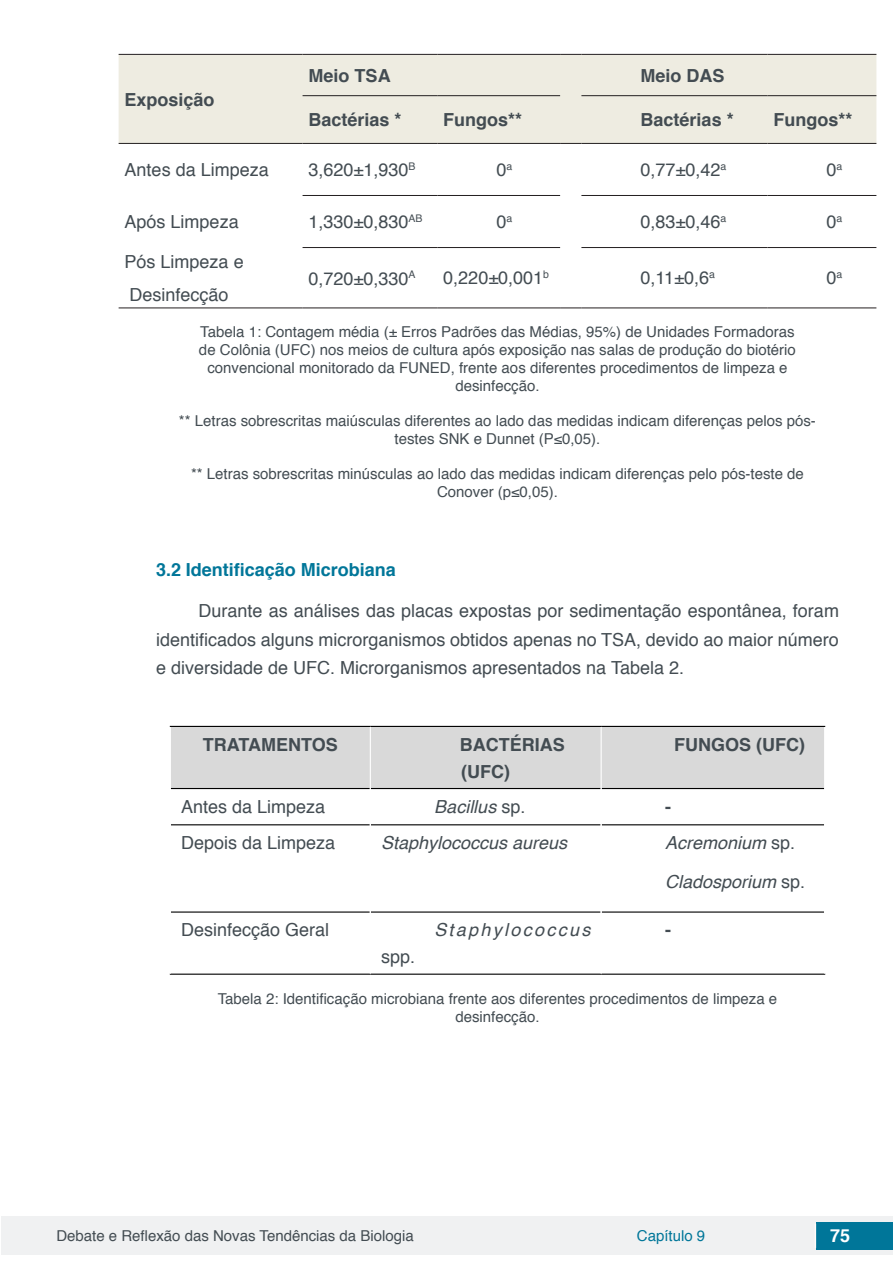
<style>
.page{position:relative;width:893px;height:1263px;background:#fff}
.page>*{position:absolute;margin:0;border:0;box-sizing:border-box;transform-origin:0 0}
.t1{font:18px/28.5px "Helvetica";color:#434c52}
.t2{font:700 18px/27px "Helvetica";color:#434c52}
.t3{font:italic 18px/39px "Helvetica";color:#434c52}
.t4{font:700 18px "Helvetica";color:#007699}
.t5{font:italic 18px "Helvetica";letter-spacing:.13em;color:#434c52}
.t6{font:700 18px "Helvetica";color:#fff}
.t7{font:15px/18px "Helvetica";color:#434c52;text-align:center}
.t8{font:15px "Helvetica";color:#007699}
.s1{font-style:normal}
</style>
<div class="page">
<div style="left:1px;top:1216px;width:891px;height:38px;background:#f0f1f2"></div>
<div style="left:816px;top:1222px;width:77px;height:27px;background:#007699"></div>
<svg style="left:815px;top:1224px;width:1px;height:24px"></svg>
<div style="left:119px;top:55px;width:757px;height:88px;background:#eeece1"></div>
<hr style="left:119px;top:54px;width:184px;height:1px;background:#231f20">
<hr style="left:303px;top:54px;width:134px;height:1px;background:#231f20">
<hr style="left:437px;top:54px;width:123px;height:1px;background:#231f20">
<svg style="left:560px;top:54px;width:21px;height:1px"></svg>
<hr style="left:581px;top:54px;width:186px;height:1px;background:#231f20">
<hr style="left:767px;top:54px;width:109px;height:1px;background:#231f20">
<hr style="left:437px;top:95px;width:123px;height:1px;background:#231f20">
<hr style="left:767px;top:95px;width:109px;height:1px;background:#231f20">
<hr style="left:119px;top:308px;width:184px;height:1px;background:#231f20">
<hr style="left:303px;top:308px;width:134px;height:1px;background:#231f20">
<hr style="left:437px;top:308px;width:123px;height:1px;background:#231f20">
<svg style="left:560px;top:308px;width:21px;height:1px"></svg>
<hr style="left:581px;top:308px;width:186px;height:1px;background:#231f20">
<hr style="left:767px;top:308px;width:109px;height:1px;background:#231f20">
<hr style="left:303px;top:95px;width:134px;height:1px;background:#231f20">
<hr style="left:581px;top:95px;width:186px;height:1px;background:#231f20">
<hr style="left:119px;top:143px;width:184px;height:1px;background:#231f20">
<hr style="left:303px;top:143px;width:134px;height:1px;background:#231f20">
<hr style="left:437px;top:143px;width:123px;height:1px;background:#231f20">
<svg style="left:560px;top:143px;width:21px;height:1px"></svg>
<hr style="left:581px;top:143px;width:186px;height:1px;background:#231f20">
<hr style="left:767px;top:143px;width:109px;height:1px;background:#231f20">
<hr style="left:303px;top:195px;width:134px;height:1px;background:#231f20">
<hr style="left:437px;top:195px;width:123px;height:1px;background:#231f20">
<hr style="left:581px;top:195px;width:186px;height:1px;background:#231f20">
<hr style="left:767px;top:195px;width:109px;height:1px;background:#231f20">
<hr style="left:303px;top:247px;width:134px;height:1px;background:#231f20">
<hr style="left:437px;top:247px;width:123px;height:1px;background:#231f20">
<hr style="left:581px;top:247px;width:186px;height:1px;background:#231f20">
<hr style="left:767px;top:247px;width:109px;height:1px;background:#231f20">
<div style="left:171px;top:727px;width:653px;height:61px;background:#d9d9d9"></div>
<hr style="left:170px;top:726px;width:200px;height:1px;background:#000">
<hr style="left:370px;top:726px;width:231px;height:1px;background:#000">
<hr style="left:601px;top:726px;width:224px;height:1px;background:#000">
<hr style="left:171px;top:788px;width:199px;height:1px;background:#000">
<hr style="left:371px;top:788px;width:230px;height:1px;background:#000">
<hr style="left:602px;top:788px;width:222px;height:1px;background:#000">
<hr style="left:171px;top:824px;width:199px;height:1px;background:#000">
<hr style="left:371px;top:824px;width:230px;height:1px;background:#000">
<hr style="left:602px;top:824px;width:222px;height:1px;background:#000">
<hr style="left:171px;top:911px;width:199px;height:2px;background:#000">
<hr style="left:371px;top:911px;width:230px;height:2px;background:#000">
<hr style="left:602px;top:911px;width:222px;height:2px;background:#000">
<hr style="left:170px;top:973px;width:200px;height:2px;background:#000">
<hr style="left:370px;top:973px;width:231px;height:2px;background:#000">
<hr style="left:601px;top:973px;width:224px;height:2px;background:#000">
<hr style="left:370px;top:727px;width:1px;height:61px;background:#fff">
<hr style="left:601px;top:727px;width:1px;height:61px;background:#fff">
<p class="t2" style="left:125px;top:86px;width:92px">Exposição</p>
<p class="t2" style="left:309px;top:62px;width:84px">Meio TSA</p>
<p class="t2" style="left:641px;top:62px;width:86px">Meio DAS</p>
<p class="t2" style="left:309px;top:107px;width:95px">Bactérias *</p>
<p class="t2" style="left:443px;top:107px;width:81px">Fungos**</p>
<p class="t2" style="left:641px;top:107px;width:95px">Bactérias *</p>
<p class="t2" style="left:773px;top:107px;width:81px">Fungos**</p>
<p class="t1" style="left:125px;top:156px;width:146px">Antes da Limpeza</p>
<p class="t1" style="left:309px;top:156px;width:108px">3,620±1,930<sup>B</sup></p>
<p class="t1" style="left:496px;top:156px;width:17px">0<sup>a</sup></p>
<p class="t1" style="left:641px;top:156px;width:87px">0,77±0,42<sup>a</sup></p>
<p class="t1" style="left:827px;top:156px;width:17px">0<sup>a</sup></p>
<p class="t1" style="left:125px;top:208px;width:116px">Após Limpeza</p>
<p class="t1" style="left:309px;top:208px;width:115px">1,330±0,830<sup>AB</sup></p>
<p class="t1" style="left:496px;top:208px;width:17px">0<sup>a</sup></p>
<p class="t1" style="left:641px;top:208px;width:87px">0,83±0,46<sup>a</sup></p>
<p class="t1" style="left:827px;top:208px;width:17px">0<sup>a</sup></p>
<p class="t1" style="left:125px;top:245px;width:121px;line-height:33.6px">Pós Limpeza e<br>Desinfecção</p>
<p class="t1" style="left:309px;top:264px;width:108px">0,720±0,330<sup>A</sup></p>
<p class="t1" style="left:443px;top:264px;width:107px">0,220±0,001<sup>b</sup></p>
<p class="t1" style="left:641px;top:264px;width:76px">0,11±0,6<sup>a</sup></p>
<p class="t1" style="left:827px;top:264px;width:17px">0<sup>a</sup></p>
<p class="t7" style="left:199px;top:323px;width:598px">Tabela 1: Contagem média (± Erros Padrões das Médias, 95%) de Unidades Formadoras de Colônia (UFC) nos meios de cultura após exposição nas salas de produção do biotério convencional monitorado da FUNED, frente aos diferentes procedimentos de limpeza e desinfecção.</p>
<p class="t7" style="left:179px;top:412px;width:638px">** Letras sobrescritas maiúsculas diferentes ao lado das medidas indicam diferenças pelos pós&shy;testes SNK e Dunnet (P≤0,05).</p>
<p class="t7" style="left:191px;top:465px;width:614px">** Letras sobrescritas minúsculas ao lado das medidas indicam diferenças pelo pós-teste de<br>Conover (p≤0,05).</p>
<p class="t4" style="left:156px;top:555px;width:241px">3.2 Identificação Microbiana</p>
<p class="t1" style="left:156px;top:597px;width:684px;text-align:justify;text-indent:43px">Durante as análises das placas expostas por sedimentação espontânea, foram identificados alguns microrganismos obtidos apenas no TSA, devido ao maior número e diversidade de UFC. Microrganismos apresentados na Tabela 2.</p>
<p class="t2" style="left:203px;top:731px;width:137px">TRATAMENTOS</p>
<p class="t2" style="left:460px;top:731px;width:106px">BACTÉRIAS (UFC)</p>
<p class="t2" style="left:674px;top:731px;width:132px">FUNGOS (UFC)</p>
<p class="t1" style="left:181px;top:793px;width:146px">Antes da Limpeza</p>
<p class="t3" style="left:434px;top:787px;width:93px">Bacillus <span class="s1">sp.</span></p>
<p class="t2" style="left:665px;top:793px;width:7px">-</p>
<p class="t1" style="left:181px;top:829px;width:156px">Depois da Limpeza</p>
<p class="t3" style="left:381px;top:824px;width:188px">Staphylococcus aureus</p>
<p class="t3" style="left:665px;top:824px;width:142px">Acremonium <span class="s1">sp.<br></span>Cladosporium <span class="s1">sp.</span></p>
<p class="t1" style="left:181px;top:916px;width:150px">Desinfecção Geral</p>
<p class="t5" style="left:434px;top:916px;width:158px">Staphylococcus</p>
<p class="t1" style="left:381px;top:943px;width:36px">spp.</p>
<p class="t2" style="left:665px;top:917px;width:7px">-</p>
<p class="t7" style="left:218px;top:990px;width:561px">Tabela 2: Identificação microbiana frente aos diferentes procedimentos de limpeza e desinfecção.</p>
<p class="t7" style="left:56px;top:1227px;width:359px">Debate e Reflexão das Novas Tendências da Biologia</p>
<p class="t8" style="left:637px;top:1224px;width:70px">Capítulo 9</p>
<p class="t6" style="left:830px;top:1221px;width:22px">75</p>
</div>
